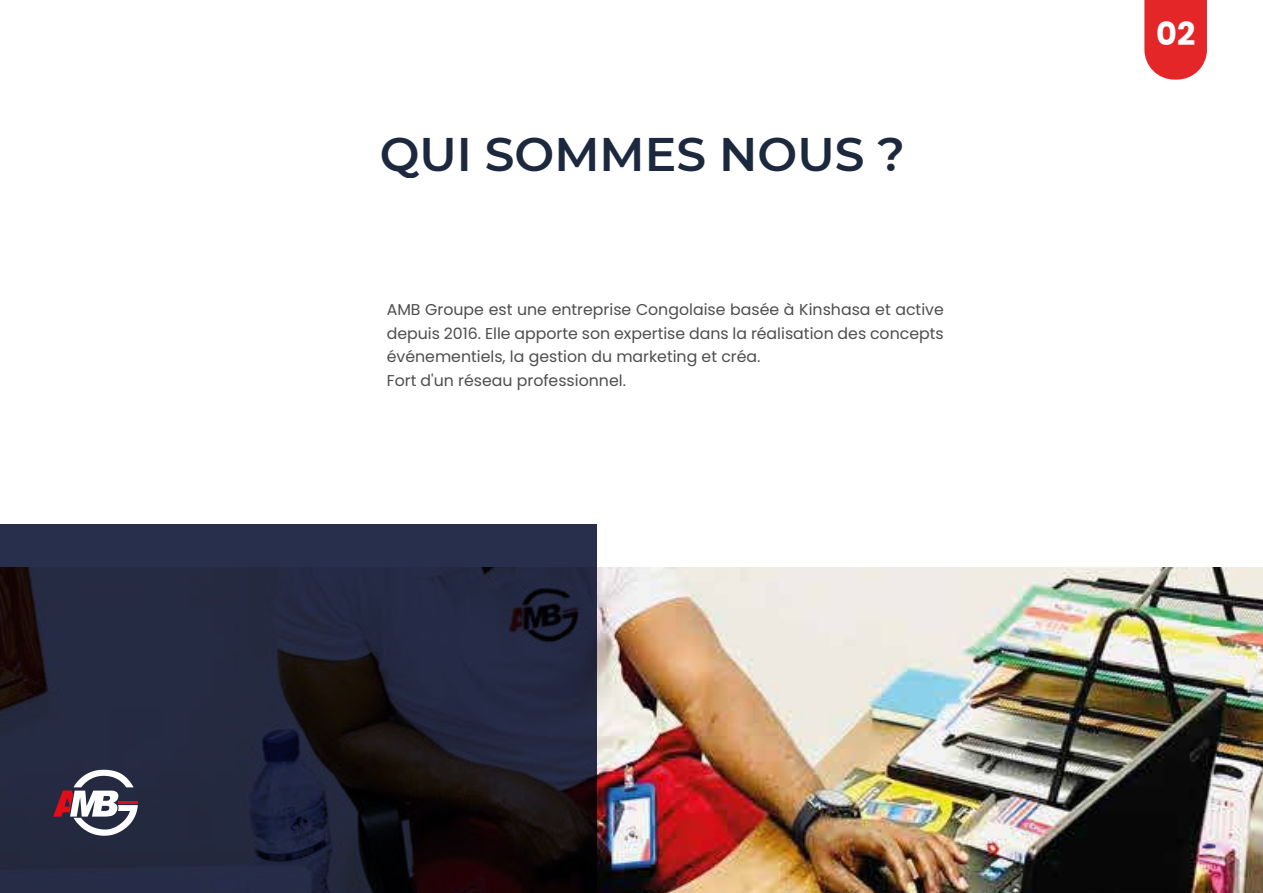
<style>
.page{position:relative;width:1263px;height:893px;background:#fff}
.page>*{position:absolute;margin:0;border:0;box-sizing:border-box;transform-origin:0 0}
.t1{font:600 47.1px "Montserrat";color:#1b283e}
.t2{font:700 31.8px "Poppins";color:#fff}
.t3{font:15.75px/23.5px "Poppins";color:#4d4d4d}
</style>
<div class="page">
<img style="left:597px;top:567px;width:666px;height:326px">
<svg style="left:0;top:525px;width:597px;height:368px;background:#202235"></svg>
<svg style="left:1144px;top:0;width:63px;height:80px;background:#e7393c"></svg>
<svg style="left:53px;top:770px;width:85px;height:66px"></svg>
<hr style="left:119px;top:801px;width:19px;height:3px;background:#e20e17">
<h1 class="t1" style="left:379px;top:120px;width:527px">QUI SOMMES NOUS ?</h1>
<p class="t3" style="left:387px;top:298px;width:559px">AMB Groupe est une entreprise Congolaise basée à Kinshasa et active depuis 2016. Elle apporte son expertise dans la réalisation des concepts événementiels, la gestion du marketing et créa.<br>Fort d'un réseau professionnel.</p>
<h2 class="t2" style="left:1156px;top:15px;width:41px">02</h2>
</div>
